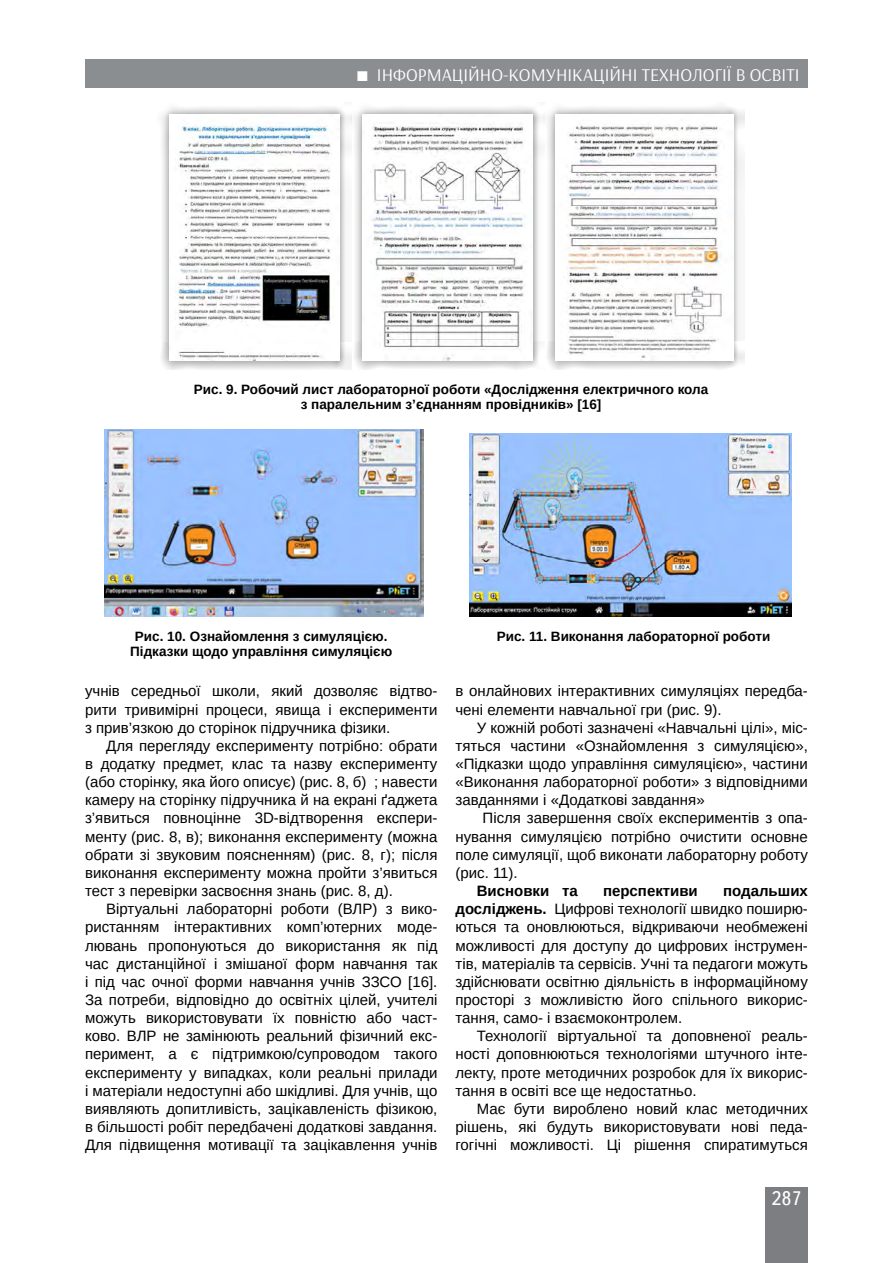
<style>
.page{position:relative;width:893px;height:1263px;background:#fff}
.page>*{position:absolute;margin:0;border:0;box-sizing:border-box;transform-origin:0 0}
.t1{font:19.5px "Ukrainian Text";color:#fff}
.t2{font:18px "Arsenal";color:#fff}
.t3{font:15px/18.1px "Arimo";color:#000;text-align:justify}
.t4{font:700 15px "Arimo";color:#000}
.t5{font:700 13.5px/15px "Arimo";color:#000;text-align:center}
.s1{font-weight:700}
</style>
<div class="page">
<div style="left:765px;top:1187px;width:43px;height:76px;background:#7d7e81"></div>
<div style="left:85px;top:60px;width:723px;height:28px;background:#8b8e90"></div>
<img style="left:105px;top:429px;width:318px;height:187px">
<img style="left:469px;top:433px;width:323px;height:183px">
<img style="left:161px;top:107px;width:189px;height:262px">
<img style="left:169px;top:114px;width:171px;height:247px">
<img style="left:350px;top:106px;width:395px;height:263px">
<img style="left:362px;top:114px;width:170px;height:246px">
<img style="left:555px;top:114px;width:178px;height:246px">
<p class="t2" style="left:377px;top:64px;width:421px">Інформаці йно-комуні каці йні технології в освіті</p>
<p class="t2" style="left:440px;top:64px;width:361px">Загальна педагогіка та історія педагогіки</p>
<p class="t5" style="left:194px;top:382px;width:516px">Рис. 9. Робочий лист лабораторної роботи «Дослідження електричного кола з паралельним з’єднанням провідників» [16]</p>
<p class="t5" style="left:130px;top:629px;width:264px">Рис. 10. Ознайомлення з симуляцією.<br>Підказки щодо управління симуляцією</p>
<p class="t5" style="left:497px;top:629px;width:275px">Рис. 11. Виконання лабораторної роботи</p>
<p class="t3" style="left:85px;top:682px;width:354px">учнів середньої школи, який дозволяє відтво&shy;рити тривимірні процеси, явища і експерименти з прив’язкою до сторінок підручника фізики.</p>
<p class="t3" style="left:106px;top:737px;width:333px">Для перегляду експерименту потрібно: обрати</p>
<p class="t3" style="left:85px;top:755px;width:354px">в додатку предмет, клас та назву експерименту</p>
<p class="t3" style="left:85px;top:773px;width:354px">(або сторінку, яка його описує) (рис. 8, б) ; навести</p>
<p class="t3" style="left:85px;top:791px;width:354px">камеру на сторінку підручника й на екрані ґаджета</p>
<p class="t3" style="left:85px;top:809px;width:354px">з’явиться повноцінне 3D-відтворення експери-</p>
<p class="t3" style="left:85px;top:827px;width:354px">менту (рис. 8, в); виконання експерименту (можна</p>
<p class="t3" style="left:85px;top:846px;width:354px">обрати зі звуковим поясненням) (рис. 8, г); після</p>
<p class="t3" style="left:85px;top:864px;width:354px">виконання експерименту можна пройти з’явиться</p>
<p class="t3" style="left:85px;top:882px;width:309px">тест з перевірки засвоєння знань (рис. 8, д).</p>
<p class="t3" style="left:106px;top:900px;width:247px">Віртуальні лабораторні роботи (ВЛР</p>
<p class="t3" style="left:85px;top:900px;width:354px;text-indent:287px">) з вико&shy;ристанням інтерактивних комп’ютерних моде&shy;лювань пропонуються до використання як під час дистанційної і змішаної форм навчання так і під час очної форми навчання учнів ЗЗСО [16].<br>За потреби, відповідно до освітніх цілей, учителі можуть використовувати їх повністю або част&shy;ково. ВЛР</p>
<p class="t3" style="left:85px;top:1027px;width:354px;text-indent:78px">не замінюють реальний фізичний екс&shy;перимент, а є підтримкою/супроводом такого експерименту у випадках, коли реальні прилади і матеріали недоступні або шкідливі. Для учнів, що виявляють допитливість, зацікавленість фізикою, в більшості робіт передбачені додаткові завдання.<br>Для підвищення мотивації та зацікавлення учнів</p>
<p class="t3" style="left:455px;top:682px;width:354px">в онлайнових інтерактивних симуляціях передба&shy;чені елементи навчальної гри (рис. 9).</p>
<p class="t3" style="left:455px;top:718px;width:354px;text-indent:21px">У кожній роботі зазначені «Навчальні цілі», міс&shy;тяться частини «Ознайомлення з симуляцією», «Підказки щодо управління симуляцією», частини «Виконання лабораторної роботи» з відповідними завданнями і «Додаткові завдання»</p>
<p class="t3" style="left:455px;top:809px;width:354px;text-indent:27px">Після завершення своїх експериментів з опа&shy;нування симуляцією потрібно очистити основне поле симуляції, щоб виконати лабораторну роботу (рис. 11).</p>
<p class="t4" style="left:477px;top:880px;width:102px">Висновки та</p>
<p class="t4" style="left:603px;top:880px;width:96px">перспективи</p>
<p class="t3" style="left:455px;top:882px;width:354px;text-indent:268px"><span class="s1">подальших досліджень.</span> Цифрові технології швидко поширю&shy;ються та оновлюються, відкриваючи необмежені можливості для доступу до цифрових інструмен&shy;тів, матеріалів та сервісів. Учні та педагоги можуть здійснювати освітню діяльність в інформаційному просторі з можливістю його спільного викорис&shy;тання, само- і взаємоконтролем.</p>
<p class="t3" style="left:455px;top:1027px;width:354px;text-indent:21px">Технології віртуальної та доповненої реаль&shy;ності доповнюються технологіями штучного інте&shy;лекту, проте методичних розробок для їх викорис&shy;тання в освіті все ще недостатньо.</p>
<p class="t3" style="left:455px;top:1100px;width:354px;text-indent:21px">Має бути вироблено новий клас методичних рішень, які будуть використовувати нові педа&shy;гогічні можливості. Ці рішення спиратимуться</p>
<h1 class="t1" style="left:771px;top:1188px;width:32px">287</h1>
</div>
